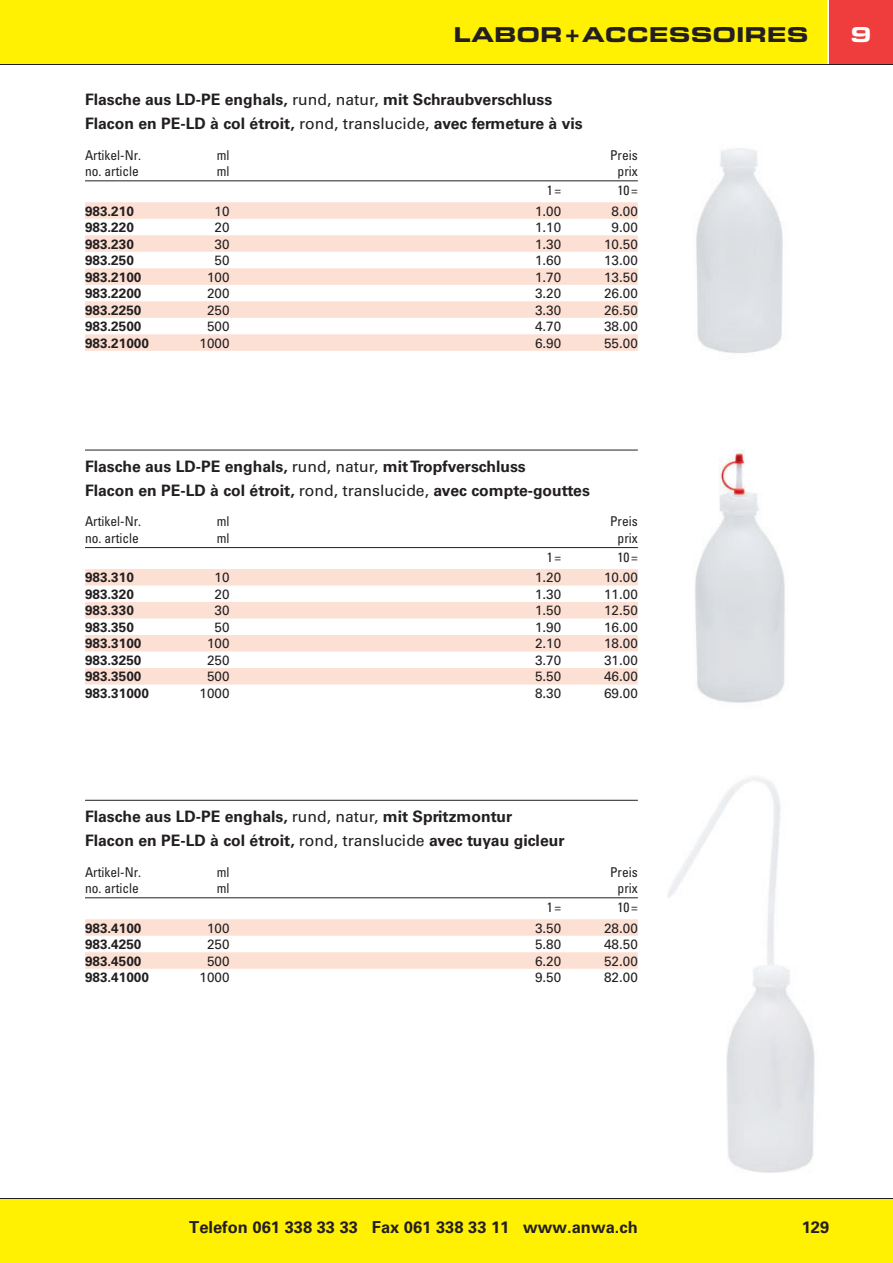
<style>
.page{position:relative;width:893px;height:1263px;background:#fff}
.page>*{position:absolute;margin:0;border:0;box-sizing:border-box;transform-origin:0 0}
.t1{font:700 expanded 21px "Eurostile BQ";color:#231f20}
.t2{font:700 expanded 21px "Eurostile BQ";color:#fff}
.t3{font:700 16.5px "Univers LT Std";color:#231f20}
.t4{font:700 15.75px/24.5px "Univers LT Std";color:#231f20}
.t5{font:13.5px "Univers LT Std";color:#231f20}
.t6{font:700 13.5px "Univers LT Std";color:#231f20}
.t7{font:condensed 13.5px "Univers LT Std";color:#231f20}
.s1{font-weight:400}
</style>
<div class="page">
<div style="left:0;top:1199px;width:893px;height:64px;background:#fff101"></div>
<div style="left:829px;top:0;width:64px;height:64px;background:#ee3d3c"></div>
<div style="left:0;top:0;width:826px;height:64px;background:#fff101"></div>
<hr style="left:0;top:1198px;width:893px;height:1px;background:#231f20">
<hr style="left:0;top:64px;width:893px;height:1px;background:#231f20">
<hr style="left:85px;top:181px;width:553px;height:1px;background:#231f20">
<div style="left:85px;top:202px;width:553px;height:17px;background:#fde0d4"></div>
<div style="left:85px;top:235px;width:553px;height:17px;background:#fde0d4"></div>
<div style="left:85px;top:268px;width:553px;height:17px;background:#fde0d4"></div>
<div style="left:85px;top:301px;width:553px;height:17px;background:#fde0d4"></div>
<div style="left:85px;top:334px;width:553px;height:17px;background:#fde0d4"></div>
<hr style="left:85px;top:450px;width:553px;height:1px;background:#231f20">
<hr style="left:85px;top:547px;width:553px;height:1px;background:#231f20">
<div style="left:85px;top:569px;width:553px;height:16px;background:#fde0d4"></div>
<div style="left:85px;top:602px;width:553px;height:16px;background:#fde0d4"></div>
<div style="left:85px;top:635px;width:553px;height:16px;background:#fde0d4"></div>
<div style="left:85px;top:668px;width:553px;height:16px;background:#fde0d4"></div>
<hr style="left:85px;top:800px;width:553px;height:1px;background:#231f20">
<hr style="left:85px;top:897px;width:553px;height:1px;background:#231f20">
<div style="left:85px;top:919px;width:553px;height:17px;background:#fde0d4"></div>
<div style="left:85px;top:952px;width:553px;height:17px;background:#fde0d4"></div>
<img style="left:696px;top:148px;width:87px;height:205px">
<img style="left:695px;top:449px;width:90px;height:254px">
<img style="left:667px;top:777px;width:148px;height:396px">
<h1 class="t1" style="left:454px;top:27px;width:357px">LABOR + ACCESSOIRES</h1>
<h1 class="t2" style="left:851px;top:27px;width:22px">9</h1>
<p class="t4" style="left:85px;top:89px;width:499px">Flasche aus LD-PE enghals, <span class="s1">rund, natur,</span> mit Schraubverschluss<br>Flacon en PE-LD à col étroit, <span class="s1">rond, translucide,</span> avec fermeture à vis</p>
<p class="t7" style="left:85px;top:150px;width:58px">Artikel-Nr.</p>
<p class="t7" style="left:217px;top:150px;width:14px">ml</p>
<p class="t7" style="left:610px;top:150px;width:29px">Preis</p>
<p class="t7" style="left:85px;top:166px;width:55px">no. article</p>
<p class="t7" style="left:217px;top:166px;width:14px">ml</p>
<p class="t7" style="left:618px;top:166px;width:22px">prix</p>
<p class="t7" style="left:547px;top:185px;width:16px">1 =</p>
<p class="t7" style="left:617px;top:185px;width:22px">10 =</p>
<p class="t6" style="left:85px;top:206px;width:50px">983.210</p>
<p class="t5" style="left:215px;top:206px;width:17px">10</p>
<p class="t5" style="left:535px;top:206px;width:28px">1.00</p>
<p class="t5" style="left:612px;top:206px;width:28px">8.00</p>
<p class="t6" style="left:85px;top:222px;width:50px">983.220</p>
<p class="t5" style="left:215px;top:222px;width:17px">20</p>
<p class="t5" style="left:535px;top:222px;width:28px">1.10</p>
<p class="t5" style="left:612px;top:222px;width:28px">9.00</p>
<p class="t6" style="left:85px;top:239px;width:50px">983.230</p>
<p class="t5" style="left:215px;top:239px;width:17px">30</p>
<p class="t5" style="left:535px;top:239px;width:28px">1.30</p>
<p class="t5" style="left:604px;top:239px;width:35px">10.50</p>
<p class="t6" style="left:85px;top:255px;width:50px">983.250</p>
<p class="t5" style="left:215px;top:255px;width:17px">50</p>
<p class="t5" style="left:535px;top:255px;width:28px">1.60</p>
<p class="t5" style="left:604px;top:255px;width:35px">13.00</p>
<p class="t6" style="left:85px;top:272px;width:58px">983.2100</p>
<p class="t5" style="left:207px;top:272px;width:24px">100</p>
<p class="t5" style="left:535px;top:272px;width:28px">1.70</p>
<p class="t5" style="left:604px;top:272px;width:35px">13.50</p>
<p class="t6" style="left:85px;top:288px;width:58px">983.2200</p>
<p class="t5" style="left:207px;top:288px;width:24px">200</p>
<p class="t5" style="left:535px;top:288px;width:28px">3.20</p>
<p class="t5" style="left:604px;top:288px;width:35px">26.00</p>
<p class="t6" style="left:85px;top:305px;width:58px">983.2250</p>
<p class="t5" style="left:207px;top:305px;width:24px">250</p>
<p class="t5" style="left:535px;top:305px;width:28px">3.30</p>
<p class="t5" style="left:604px;top:305px;width:35px">26.50</p>
<p class="t6" style="left:85px;top:321px;width:58px">983.2500</p>
<p class="t5" style="left:207px;top:321px;width:24px">500</p>
<p class="t5" style="left:535px;top:321px;width:28px">4.70</p>
<p class="t5" style="left:604px;top:321px;width:35px">38.00</p>
<p class="t6" style="left:85px;top:338px;width:65px">983.21000</p>
<p class="t5" style="left:200px;top:338px;width:32px">1000</p>
<p class="t5" style="left:535px;top:338px;width:28px">6.90</p>
<p class="t5" style="left:604px;top:338px;width:35px">55.00</p>
<p class="t4" style="left:85px;top:456px;width:506px">Flasche aus LD-PE enghals, <span class="s1">rund, natur,</span> mit Tropfverschluss<br>Flacon en PE-LD à col étroit, <span class="s1">rond, translucide,</span> avec compte-gouttes</p>
<p class="t7" style="left:85px;top:516px;width:58px">Artikel-Nr.</p>
<p class="t7" style="left:217px;top:516px;width:14px">ml</p>
<p class="t7" style="left:610px;top:516px;width:29px">Preis</p>
<p class="t7" style="left:85px;top:533px;width:55px">no. article</p>
<p class="t7" style="left:217px;top:533px;width:14px">ml</p>
<p class="t7" style="left:618px;top:533px;width:22px">prix</p>
<p class="t7" style="left:547px;top:552px;width:16px">1 =</p>
<p class="t7" style="left:617px;top:552px;width:22px">10 =</p>
<p class="t6" style="left:85px;top:572px;width:50px">983.310</p>
<p class="t5" style="left:215px;top:572px;width:17px">10</p>
<p class="t5" style="left:535px;top:572px;width:28px">1.20</p>
<p class="t5" style="left:604px;top:572px;width:35px">10.00</p>
<p class="t6" style="left:85px;top:589px;width:50px">983.320</p>
<p class="t5" style="left:215px;top:589px;width:17px">20</p>
<p class="t5" style="left:535px;top:589px;width:28px">1.30</p>
<p class="t5" style="left:604px;top:589px;width:35px">11.00</p>
<p class="t6" style="left:85px;top:605px;width:50px">983.330</p>
<p class="t5" style="left:215px;top:605px;width:17px">30</p>
<p class="t5" style="left:535px;top:605px;width:28px">1.50</p>
<p class="t5" style="left:604px;top:605px;width:35px">12.50</p>
<p class="t6" style="left:85px;top:622px;width:50px">983.350</p>
<p class="t5" style="left:215px;top:622px;width:17px">50</p>
<p class="t5" style="left:535px;top:622px;width:28px">1.90</p>
<p class="t5" style="left:604px;top:622px;width:35px">16.00</p>
<p class="t6" style="left:85px;top:638px;width:58px">983.3100</p>
<p class="t5" style="left:207px;top:638px;width:24px">100</p>
<p class="t5" style="left:535px;top:638px;width:28px">2.10</p>
<p class="t5" style="left:604px;top:638px;width:35px">18.00</p>
<p class="t6" style="left:85px;top:655px;width:58px">983.3250</p>
<p class="t5" style="left:207px;top:655px;width:24px">250</p>
<p class="t5" style="left:535px;top:655px;width:28px">3.70</p>
<p class="t5" style="left:604px;top:655px;width:35px">31.00</p>
<p class="t6" style="left:85px;top:671px;width:58px">983.3500</p>
<p class="t5" style="left:207px;top:671px;width:24px">500</p>
<p class="t5" style="left:535px;top:671px;width:28px">5.50</p>
<p class="t5" style="left:604px;top:671px;width:35px">46.00</p>
<p class="t6" style="left:85px;top:688px;width:65px">983.31000</p>
<p class="t5" style="left:200px;top:688px;width:32px">1000</p>
<p class="t5" style="left:535px;top:688px;width:28px">8.30</p>
<p class="t5" style="left:604px;top:688px;width:35px">69.00</p>
<p class="t4" style="left:85px;top:806px;width:481px">Flasche aus LD-PE enghals, <span class="s1">rund, natur,</span> mit Spritzmontur<br>Flacon en PE-LD à col étroit, <span class="s1">rond, translucide</span> avec tuyau gicleur</p>
<p class="t7" style="left:85px;top:867px;width:58px">Artikel-Nr.</p>
<p class="t7" style="left:217px;top:867px;width:14px">ml</p>
<p class="t7" style="left:610px;top:867px;width:29px">Preis</p>
<p class="t7" style="left:85px;top:883px;width:55px">no. article</p>
<p class="t7" style="left:217px;top:883px;width:14px">ml</p>
<p class="t7" style="left:618px;top:883px;width:22px">prix</p>
<p class="t7" style="left:547px;top:902px;width:16px">1 =</p>
<p class="t7" style="left:617px;top:902px;width:22px">10 =</p>
<p class="t6" style="left:85px;top:923px;width:58px">983.4100</p>
<p class="t5" style="left:207px;top:923px;width:24px">100</p>
<p class="t5" style="left:535px;top:923px;width:28px">3.50</p>
<p class="t5" style="left:604px;top:923px;width:35px">28.00</p>
<p class="t6" style="left:85px;top:939px;width:58px">983.4250</p>
<p class="t5" style="left:207px;top:939px;width:24px">250</p>
<p class="t5" style="left:535px;top:939px;width:28px">5.80</p>
<p class="t5" style="left:604px;top:939px;width:35px">48.50</p>
<p class="t6" style="left:85px;top:956px;width:58px">983.4500</p>
<p class="t5" style="left:207px;top:956px;width:24px">500</p>
<p class="t5" style="left:535px;top:956px;width:28px">6.20</p>
<p class="t5" style="left:604px;top:956px;width:35px">52.00</p>
<p class="t6" style="left:85px;top:972px;width:65px">983.41000</p>
<p class="t5" style="left:200px;top:972px;width:32px">1000</p>
<p class="t5" style="left:535px;top:972px;width:28px">9.50</p>
<p class="t5" style="left:604px;top:972px;width:35px">82.00</p>
<p class="t3" style="left:189px;top:1221px;width:450px">Telefon 061 338 33 33 Fax 061 338 33 11 www.anwa.ch</p>
<p class="t3" style="left:802px;top:1221px;width:29px">129</p>
</div>
